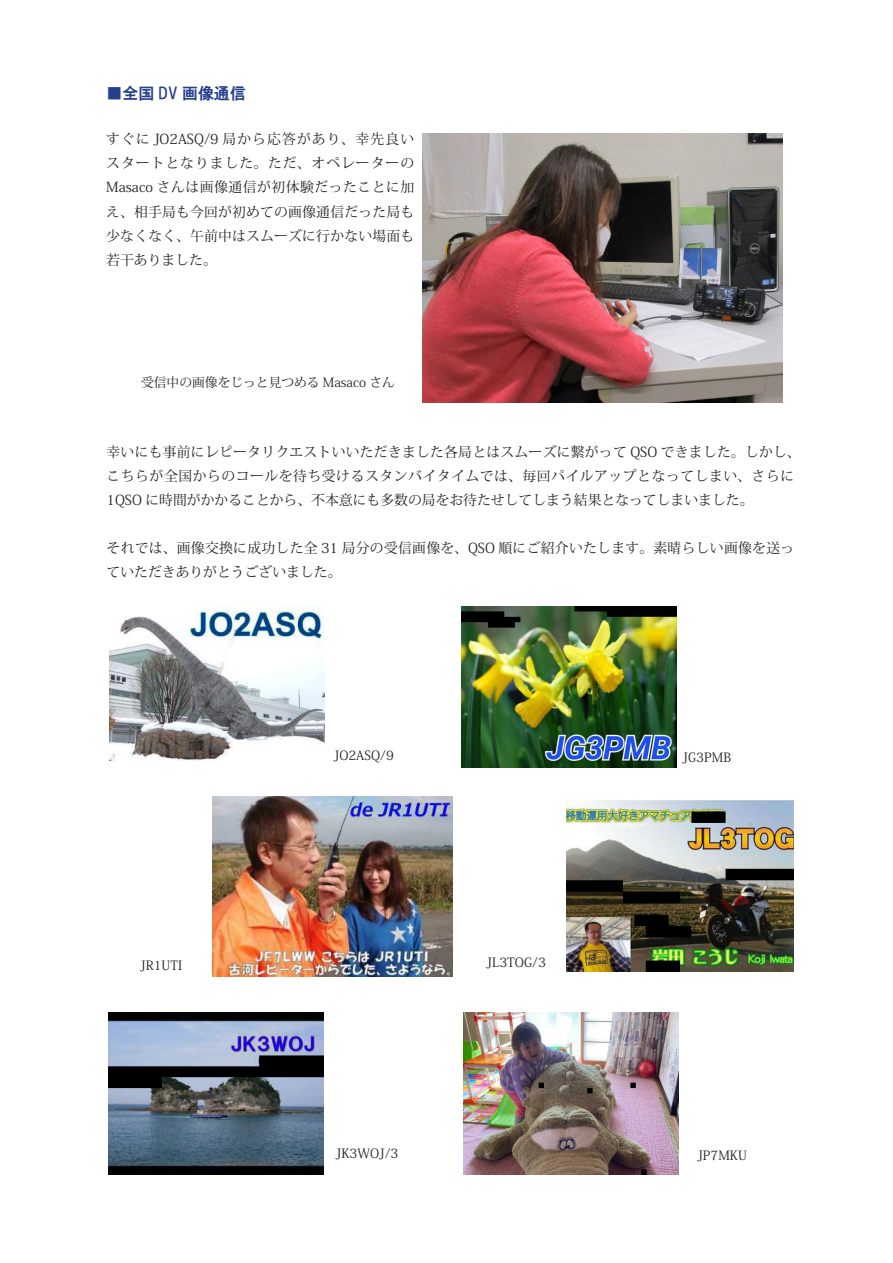
<style>
.page{position:relative;width:893px;height:1263px;background:#fff}
.page>*{position:absolute;margin:0;border:0;box-sizing:border-box;transform-origin:0 0}
.t1{font:15.9px "HGP Gothic E";color:#253f8e}
.t2{font:13.8px/24.2px "Koz Min Pr 6 N";letter-spacing:.02em;color:#231f20}
.t3{font:12.75px "Koz Min Pr 6 N";color:#231f20}
</style>
<div class="page">
<img style="left:422px;top:134px;width:361px;height:269px">
<img style="left:109px;top:606px;width:215px;height:156px">
<img style="left:461px;top:607px;width:215px;height:161px">
<img style="left:213px;top:796px;width:240px;height:180px">
<img style="left:566px;top:801px;width:227px;height:170px">
<img style="left:108px;top:1013px;width:215px;height:161px">
<img style="left:463px;top:1013px;width:215px;height:161px">
<p class="t1" style="left:107px;top:85px;width:141px">■全国 DV 画像通信</p>
<p class="t2" style="left:106px;top:127px;width:309px;text-align:justify">すぐに JO2ASQ/9 局から応答があり、幸先良いスタートとなりました。ただ、オペレーターのMasaco さんは画像通信が初体験だったことに加え、相手局も今回が初めての画像通信だった局も少なくなく、午前中はスムーズに行かない場面も若干ありました。</p>
<p class="t3" style="left:141px;top:375px;width:255px">受信中の画像をじっと見つめる Masaco さん</p>
<p class="t2" style="left:107px;top:440px;width:696px">幸いにも事前にレピータリクエストいいただきました各局とはスムーズに繋がって QSO できました。しかし、こちらが全国からのコールを待ち受けるスタンバイタイムでは、毎回パイルアップとなってしまい、さらに<br>1QSO に時間がかかることから、不本意にも多数の局をお待たせしてしまう結果となってしまいました。</p>
<p class="t2" style="left:107px;top:536px;width:689px">それでは、画像交換に成功した全 31 局分の受信画像を、QSO 順にご紹介いたします。素晴らしい画像を送っていただきありがとうございました。</p>
<p class="t3" style="left:140px;top:958px;width:43px">JR1UTI</p>
<p class="t3" style="left:334px;top:748px;width:62px">JO2ASQ/9</p>
<p class="t3" style="left:336px;top:1146px;width:64px">JK3WOJ/3</p>
<p class="t3" style="left:487px;top:955px;width:61px">JL3TOG/3</p>
<p class="t3" style="left:682px;top:750px;width:50px">JG3PMB</p>
<p class="t3" style="left:697px;top:1148px;width:51px">JP7MKU</p>
</div>
